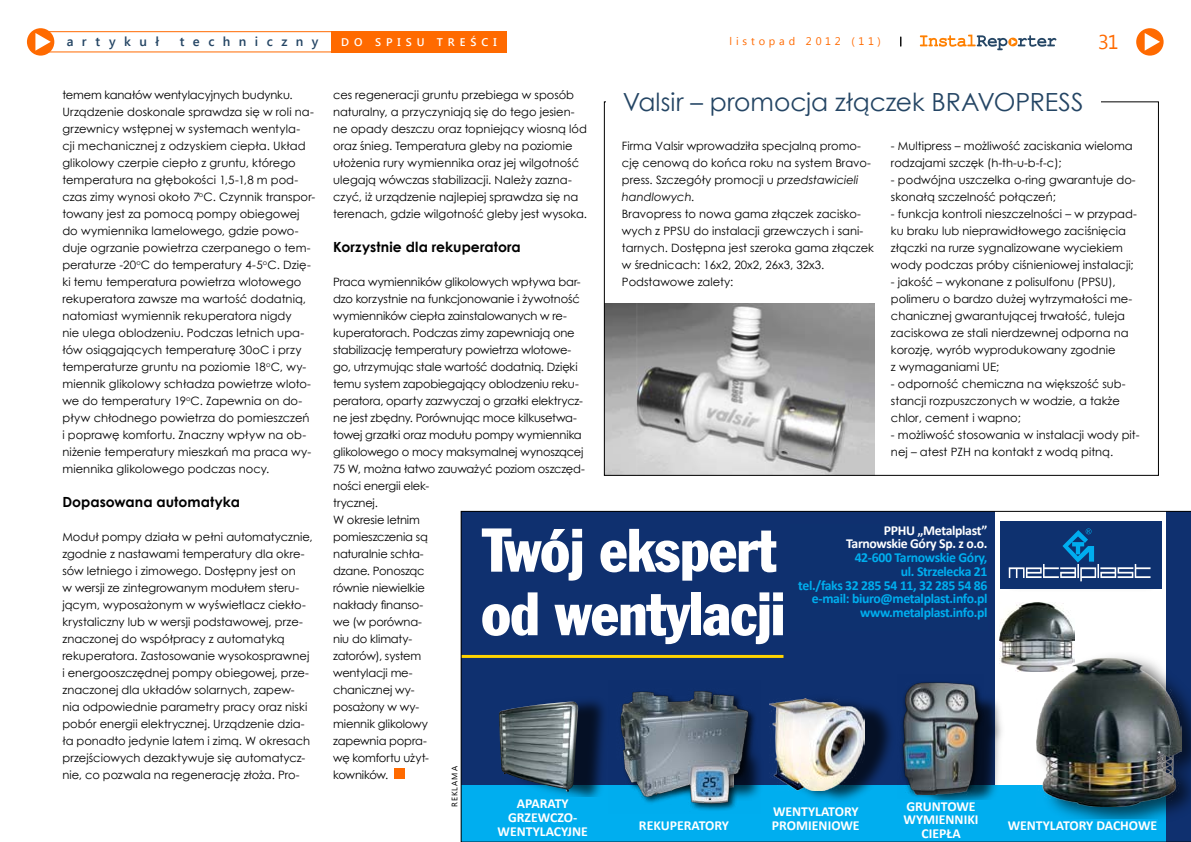
<style>
.page{position:relative;width:1191px;height:842px;background:#fff}
.page>*{position:absolute;margin:0;border:0;box-sizing:border-box;transform-origin:0 0}
.t1{font:60.6px/63.5px "Frank Goth Cn EU";letter-spacing:-.02em;color:#fff}
.t2{font:25px "Century Gothic";letter-spacing:-.005em;color:#244564}
.t3{font:20px "Segoe UI";color:#ff6a00}
.t4{font:700 14px "Century Gothic";letter-spacing:.005em;color:#000}
.t5{font:700 13.8px/13.8px "Calibri";letter-spacing:-.025em;color:#00aeef;text-align:right}
.t6{font:700 13.8px/13.8px "Calibri";color:#fff;text-align:center}
.t7{font:700 13.8px/13.8px "Calibri";letter-spacing:-.025em;color:#fff;text-align:right}
.t8{font:500 condensed 13.5px "Franklin Gothic";letter-spacing:.02em;color:#fff}
.t9{font:600 13px "Segoe UI";letter-spacing:.65em;color:#244564}
.t10{font:700 12px/16.5px "Swis 721 Cn EU";color:#fff;text-align:right}
.t11{font:11.5px/17px "Century Gothic";color:#000}
.t12{font:600 11.1px "Segoe UI";letter-spacing:.445em;color:#fff}
.t13{font:11px "Segoe UI";letter-spacing:.345em;color:#ff6a00}
.t14{font:500 condensed 10.5px/15.6px "Franklin Gothic";letter-spacing:.01em;color:#00aeef;text-align:right}
.t15{font:500 condensed 10.5px/16.2px "Franklin Gothic";letter-spacing:.02em;color:#fff;text-align:center}
.t16{font:8px "Segoe UI";letter-spacing:.115em;color:#000}
.s1{font-style:italic}
</style>
<div class="page">
<div style="left:27px;top:28px;width:27px;height:28px;background:#ff6a00;border-radius:50%"></div>
<svg style="left:35px;top:33px;width:16px;height:17px"></svg>
<div style="left:1136px;top:28px;width:27px;height:28px;background:#ff6a00;border-radius:50%"></div>
<svg style="left:1144px;top:33px;width:16px;height:18px"></svg>
<svg style="left:920px;top:35px;width:136px;height:15px"></svg>
<div style="left:33px;top:31px;width:310px;height:21px;border:1px solid #ff6a00"></div>
<div style="left:331px;top:31px;width:176px;height:21px;background:#ff6a00"></div>
<svg style="left:461px;top:511px;width:730px;height:331px;background:#3a5d84"></svg>
<img style="left:606px;top:304px;width:269px;height:169px">
<div style="left:394px;top:769px;width:11px;height:10px;background:#ff6a00"></div>
<div style="left:479px;top:798px;width:127px;height:42px;background:#00aeef"></div>
<div style="left:639px;top:819px;width:90px;height:11px;background:#00aeef"></div>
<div style="left:752px;top:805px;width:127px;height:24px;background:#00aeef"></div>
<div style="left:877px;top:800px;width:128px;height:38px;background:#00aeef"></div>
<div style="left:1007px;top:819px;width:150px;height:13px;background:#00aeef"></div>
<div style="left:789px;top:524px;width:198px;height:107px;background:#0e316f"></div>
<div style="left:996px;top:519px;width:169px;height:69px;background:#fff"></div>
<div style="left:1000px;top:521px;width:161px;height:68px;background:#0e316f"></div>
<svg style="left:1008px;top:528px;width:142px;height:53px"></svg>
<div style="left:899px;top:680px;width:86px;height:118px;background:#000;opacity:.75"></div>
<img style="left:897px;top:675px;width:86px;height:124px">
<img style="left:608px;top:680px;width:152px;height:133px">
<p class="t9" style="left:67px;top:32px;width:94px">artykuł</p>
<p class="t9" style="left:180px;top:32px;width:140px">techniczny</p>
<p class="t12" style="left:341px;top:34px;width:157px">do spisu treści</p>
<p class="t13" style="left:729px;top:34px;width:153px">listopad 2012 (11)</p>
<h3 class="t3" style="left:1098px;top:28px;width:22px">31</h3>
<p class="t11" style="left:62px;top:86px;width:254px">temem kanałów wentylacyjnych budynku.<br>Urządzenie doskonale sprawdza się w roli na&shy;grzewnicy wstępnej w systemach wentyla-<br>cji mechanicznej z odzyskiem ciepła. Układ glikolowy czerpie ciepło z gruntu, którego temperatura na głębokości 1,5-1,8 m pod&shy;czas zimy wynosi około 7<sup>o</sup>C. Czynnik transpor&shy;towany jest za pomocą pompy obiegowej do wymiennika lamelowego, gdzie powo&shy;duje ogrzanie powietrza czerpanego o tem&shy;peraturze -20<sup>o</sup>C do temperatury 4-5<sup>o</sup>C. Dzię&shy;ki temu temperatura powietrza wlotowego rekuperatora zawsze ma wartość dodatnią, natomiast wymiennik rekuperatora nigdy<br>nie ulega oblodzeniu. Podczas letnich upa&shy;łów osiągających temperaturę 30oC i przy temperaturze gruntu na poziomie 18<sup>o</sup>C, wy&shy;miennik glikolowy schładza powietrze wloto&shy;we do temperatury 19<sup>o</sup>C. Zapewnia on do&shy;pływ chłodnego powietrza do pomieszczeń<br>i poprawę komfortu. Znaczny wpływ na ob&shy;niżenie temperatury mieszkań ma praca wy&shy;miennika glikolowego podczas nocy.</p>
<p class="t4" style="left:62px;top:491px;width:179px">Dopasowana automatyka</p>
<p class="t11" style="left:62px;top:528px;width:252px">Moduł pompy działa w pełni automatycznie, zgodnie z nastawami temperatury dla okre&shy;sów letniego i zimowego. Dostępny jest on<br>w wersji ze zintegrowanym modułem steru&shy;jącym, wyposażonym w wyświetlacz ciekło&shy;krystaliczny lub w wersji podstawowej, prze&shy;znaczonej do współpracy z automatyką rekuperatora. Zastosowanie wysokosprawnej i energooszczędnej pompy obiegowej, prze&shy;znaczonej dla układów solarnych, zapew&shy;nia odpowiednie parametry pracy oraz niski pobór energii elektrycznej. Urządzenie dzia&shy;ła ponadto jedynie latem i zimą. W okresach przejściowych dezaktywuje się automatycz&shy;nie, co pozwala na regenerację złoża. Pro-</p>
<p class="t11" style="left:333px;top:86px;width:255px">ces regeneracji gruntu przebiega w sposób naturalny, a przyczyniają się do tego jesien&shy;ne opady deszczu oraz topniejący wiosną lód oraz śnieg. Temperatura gleby na poziomie ułożenia rury wymiennika oraz jej wilgotność ulegają wówczas stabilizacji. Należy zazna&shy;czyć, iż urządzenie najlepiej sprawdza się na terenach, gdzie wilgotność gleby jest wysoka.</p>
<p class="t4" style="left:333px;top:236px;width:189px">Korzystnie dla rekuperatora</p>
<p class="t11" style="left:333px;top:273px;width:253px">Praca wymienników glikolowych wpływa bar&shy;dzo korzystnie na funkcjonowanie i żywotność wymienników ciepła zainstalowanych w re&shy;kuperatorach. Podczas zimy zapewniają one stabilizację temperatury powietrza wlotowe&shy;go, utrzymując stale wartość dodatnią. Dzięki temu system zapobiegający oblodzeniu reku&shy;peratora, oparty zazwyczaj o grzałki elektrycz&shy;ne jest zbędny. Porównując moce kilkusetwa&shy;towej grzałki oraz modułu pompy wymiennika glikolowego o mocy maksymalnej wynoszącej<br>75 W, można łatwo zauważyć poziom oszczęd&shy;ności energii elek-<br>trycznej.<br>W okresie letnim<br>pomieszczenia są<br>naturalnie schła-<br>dzane. Ponosząc<br>równie niewielkie<br>nakłady finanso-<br>we (w porówna-<br>niu do klimaty-<br>zatorów), system<br>wentylacji me-<br>chanicznej wy-<br>posażony w wy-<br>miennik glikolowy<br>zapewnia popra-<br>wę komfortu użyt-<br>kowników.</p>
<p class="t6" style="left:497px;top:796px;width:92px">APARATY<br>GRZEWCZO-<br>WENTYLACYJNE</p>
<h2 class="t2" style="left:622px;top:85px;width:462px">Valsir – promocja złączek BRAVOPRESS</h2>
<p class="t11" style="left:891px;top:137px;width:243px">- Multipress – możliwość zaciskania wieloma rodzajami szczęk (h-th-u-b-f-c);</p>
<p class="t11" style="left:891px;top:171px;width:246px">- podwójna uszczelka o-ring gwarantuje do&shy;skonałą szczelność połączeń;</p>
<p class="t11" style="left:891px;top:205px;width:247px">- funkcja kontroli nieszczelności – w przypad&shy;ku braku lub nieprawidłowego zaciśnięcia złączki na rurze sygnalizowane wyciekiem wody podczas próby ciśnieniowej instalacji;</p>
<p class="t11" style="left:891px;top:273px;width:243px">- jakość – wykonane z polisulfonu (PPSU), polimeru o bardzo dużej wytrzymałości me&shy;chanicznej gwarantującej trwałość, tuleja zaciskowa ze stali nierdzewnej odporna na korozję, wyrób wyprodukowany zgodnie<br>z wymaganiami UE;</p>
<p class="t11" style="left:891px;top:375px;width:236px">- odporność chemiczna na większość sub&shy;stancji rozpuszczonych w wodzie, a także chlor, cement i wapno;</p>
<p class="t11" style="left:891px;top:426px;width:250px">- możliwość stosowania w instalacji wody pit&shy;nej – atest PZH na kontakt z wodą pitną.</p>
<p class="t11" style="left:622px;top:137px;width:250px">Firma Valsir wprowadziła specjalną promo&shy;cję cenową do końca roku na system Bravo&shy;press. Szczegóły promocji u <span class="s1">przedstawicieli handlowych.</span></p>
<p class="t11" style="left:622px;top:205px;width:253px">Bravopress to nowa gama złączek zacisko&shy;wych z PPSU do instalacji grzewczych i sani&shy;tarnych. Dostępna jest szeroka gama złączek w średnicach: 16x2, 20x2, 26x3, 32x3.<br>Podstawowe zalety:</p>
<p class="t7" style="left:846px;top:523px;width:143px">PPHU „Metalplast”<br>Tarnowskie Góry Sp. z o.o.</p>
<p class="t5" style="left:798px;top:551px;width:191px">42-600 Tarnowskie Góry,<br>ul. Strzelecka 21<br>tel./faks 32 285 54 11, 32 285 54 86 e-mail: biuro@metalplast.info.pl www.metalplast.info.pl</p>
<h1 class="t1" style="left:481px;top:520px;width:306px">Twój ekspert od wentylacji</h1>
<p class="t10" style="left:861px;top:526px;width:126px">PPHU „Metalplast”<br>Tarnowskie Góry Sp. z o.o.</p>
<p class="t14" style="left:819px;top:559px;width:167px">42-600 TARNOWSKIE GÓRY, UL. STRZELECKA 21<br>TEL./FAKS 32 285 54 11, 32 285 54 86<br>E-MAIL: BIURO@METALPLAST.INFO.PL WWW.METALPLAST.INFO.PL</p>
<p class="t16" style="left:449px;top:807px;width:42px;rotate:-90deg">reklama</p>
<p class="t6" style="left:772px;top:804px;width:89px;text-align:left">WENTYLATORY<br>PROMIENIOWE</p>
<p class="t6" style="left:903px;top:799px;width:76px">GRUNTOWE<br>WYMIENNIKI<br>CIEPŁA</p>
<p class="t15" style="left:483px;top:801px;width:112px">APARATY<br>GRZEWCZO-WENTYLACYJNE</p>
<p class="t15" style="left:757px;top:801px;width:114px">WENTYLATORY<br>PROMIENIOWE I KANAŁOWE</p>
<p class="t15" style="left:899px;top:801px;width:83px">GRUNTOWE<br>WYMIENNIKI CIEPŁA</p>
<p class="t15" style="left:648px;top:817px;width:65px">REKUPERATORY</p>
<p class="t8" style="left:1020px;top:815px;width:132px">WENTYLATORY DACHOWE</p>
<p class="t6" style="left:639px;top:818px;width:92px">REKUPERATORY</p>
<p class="t6" style="left:1007px;top:818px;width:151px">WENTYLATORY DACHOWE</p>
</div>
